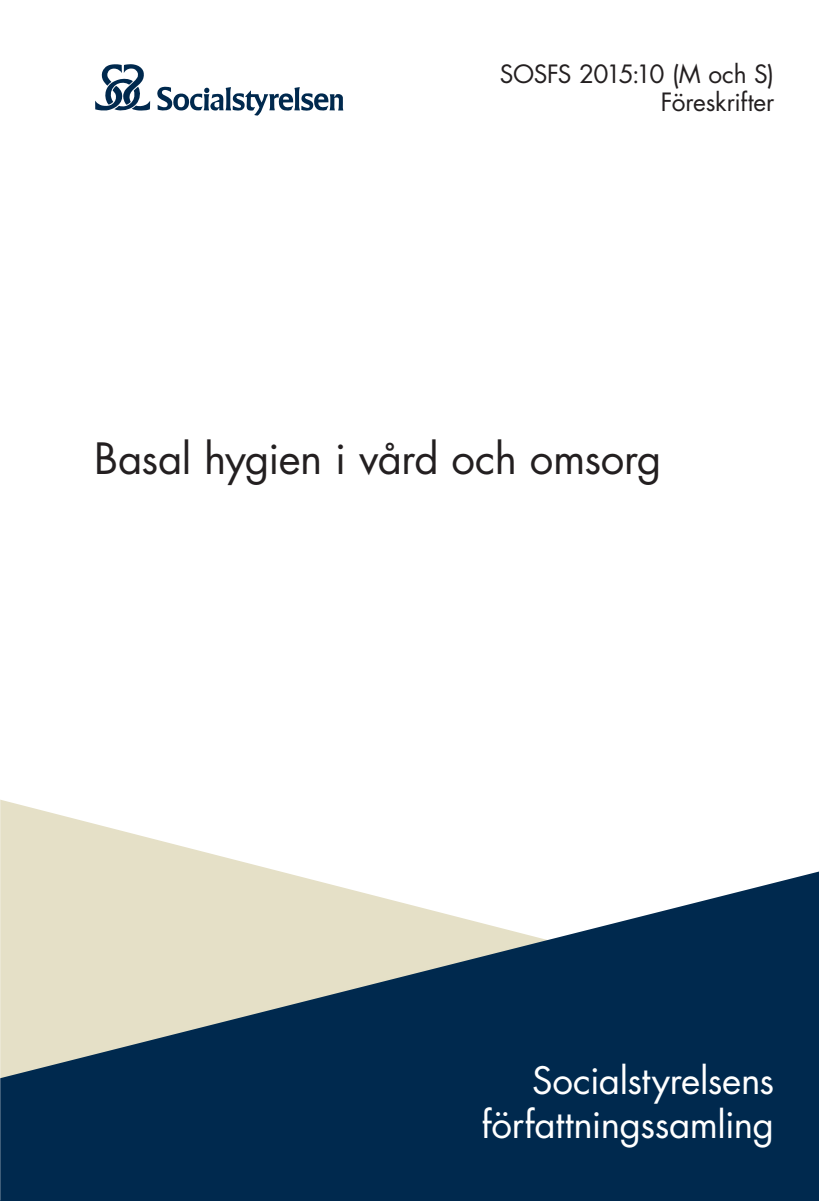
<style>
.page{position:relative;width:819px;height:1201px;background:#fff}
.page>*{position:absolute;margin:0;border:0;box-sizing:border-box;transform-origin:0 0}
.t1{font:42px "Futura Std";letter-spacing:-.015em;color:#231f20}
.t2{font:36.75px/44.1px "Futura Std";letter-spacing:-.01em;color:#fff;text-align:right}
.t3{font:24.5px/28px "Futura Std";letter-spacing:-.015em;color:#231f20;text-align:right}
</style>
<div class="page">
<svg style="left:0;top:799px;width:278px;height:72px"></svg>
<svg style="left:0;top:871px;width:819px;height:329px;background:#4a6578"></svg>
<svg style="left:95px;top:64px;width:55px;height:47px"></svg>
<svg style="left:157px;top:86px;width:186px;height:30px"></svg>
<p class="t3" style="left:499px;top:60px;width:276px">SOSFS 2015:10 (M och S)<br>Föreskrifter</p>
<p class="t1" style="left:94px;top:432px;width:568px">Basal hygien i vård och omsorg</p>
<p class="t2" style="left:481px;top:1058px;width:294px">Socialstyrelsens författningssamling</p>
</div>
